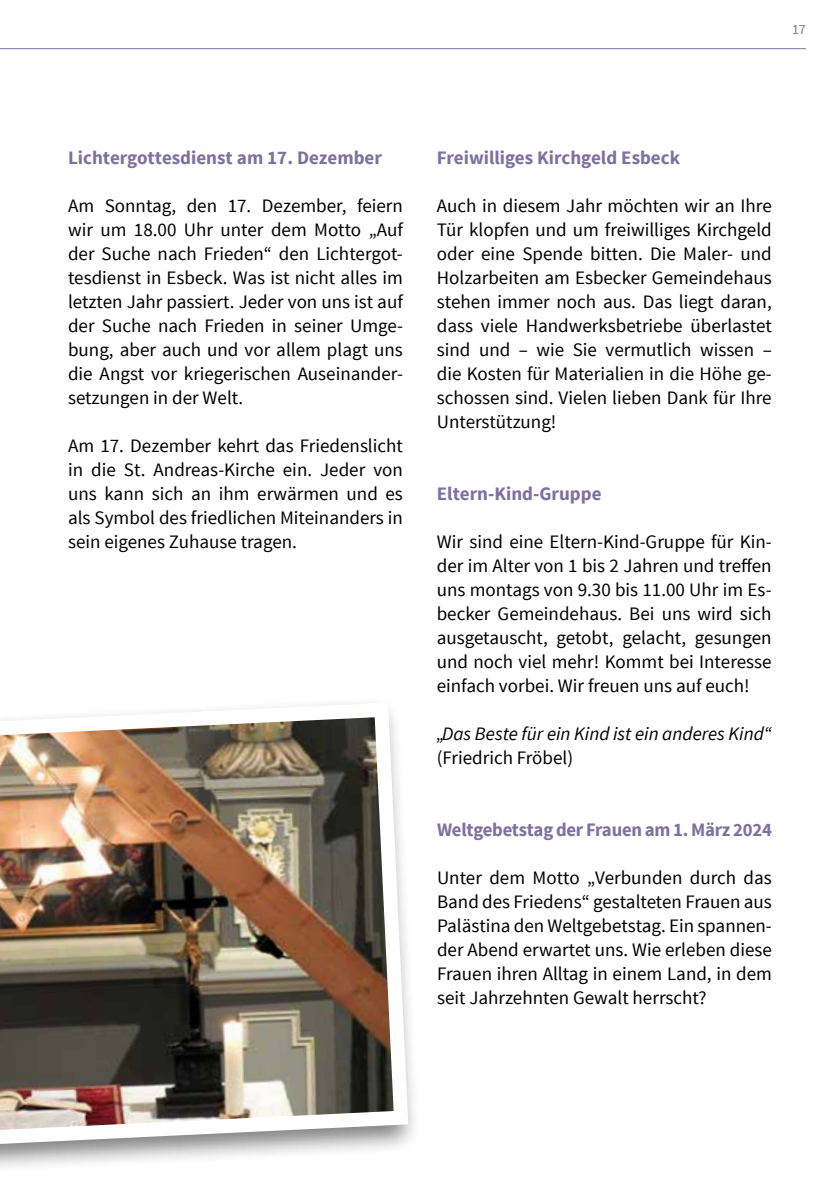
<style>
.page{position:relative;width:840px;height:1191px;background:#fff}
.page>*{position:absolute;margin:0;border:0;box-sizing:border-box;transform-origin:0 0}
.t1{font:19px/24px "Source Sans Pro";color:#000;text-align:justify}
.t2{font:700 19px "Source Sans Pro";color:#7c72a2}
.t3{font:italic 19px "Source Sans Pro";color:#000}
.t4{font:14px "Source Sans Pro";color:#7c72a2}
</style>
<div class="page">
<hr style="left:0;top:48px;width:805px;height:1px;background:#7c72a2">
<img style="left:0;top:703px;width:414px;height:464px">
<p class="t4" style="left:791px;top:21px;width:15px">17</p>
<p class="t2" style="left:68px;top:146px;width:315px">Lichtergottesdienst am 17. Dezember</p>
<p class="t1" style="left:68px;top:194px;width:336px">Am Sonntag, den 17. Dezember, feiern wir um 18.00 Uhr unter dem Motto „Auf der Suche nach Frieden“ den Lichtergot&shy;tesdienst in Esbeck. Was ist nicht alles im letzten Jahr passiert. Jeder von uns ist auf der Suche nach Frieden in seiner Umge&shy;bung, aber auch und vor allem plagt uns die Angst vor kriegerischen Auseinander&shy;setzungen in der Welt.</p>
<p class="t1" style="left:68px;top:434px;width:336px">Am 17. Dezember kehrt das Friedenslicht in die St. Andreas-Kirche ein. Jeder von uns kann sich an ihm erwärmen und es als Symbol des friedlichen Miteinanders in sein eigenes Zuhause tragen.</p>
<p class="t2" style="left:436px;top:145px;width:244px">Freiwilliges Kirchgeld Esbeck</p>
<p class="t1" style="left:436px;top:194px;width:336px">Auch in diesem Jahr möchten wir an Ihre Tür klopfen und um freiwilliges Kirchgeld oder eine Spende bitten. Die Maler- und Holzarbeiten am Esbecker Gemeindehaus stehen immer noch aus. Das liegt daran, dass viele Handwerksbetriebe überlastet sind und – wie Sie vermutlich wissen – die Kosten für Materialien in die Höhe ge&shy;schossen sind. Vielen lieben Dank für Ihre Unterstützung!</p>
<p class="t2" style="left:436px;top:481px;width:166px">Eltern-Kind-Gruppe</p>
<p class="t1" style="left:436px;top:530px;width:336px">Wir sind eine Eltern-Kind-Gruppe für Kin&shy;der im Alter von 1 bis 2 Jahren und treffen uns montags von 9.30 bis 11.00 Uhr im Es&shy;becker Gemeindehaus. Bei uns wird sich ausgetauscht, getobt, gelacht, gesungen und noch viel mehr! Kommt bei Interesse einfach vorbei. Wir freuen uns auf euch!</p>
<p class="t3" style="left:436px;top:722px;width:336px">„Das Beste für ein Kind ist ein anderes Kind“</p>
<p class="t1" style="left:436px;top:746px;width:138px">(Friedrich Fröbel)</p>
<p class="t2" style="left:437px;top:818px;width:336px">Weltgebetstag der Frauen am 1. März 2024</p>
<p class="t1" style="left:437px;top:866px;width:336px">Unter dem Motto „Verbunden durch das Band des Friedens“ gestalteten Frauen aus Palästina den Weltgebetstag. Ein spannen&shy;der Abend erwartet uns. Wie erleben diese Frauen ihren Alltag in einem Land, in dem seit Jahrzehnten Gewalt herrscht?</p>
</div>
